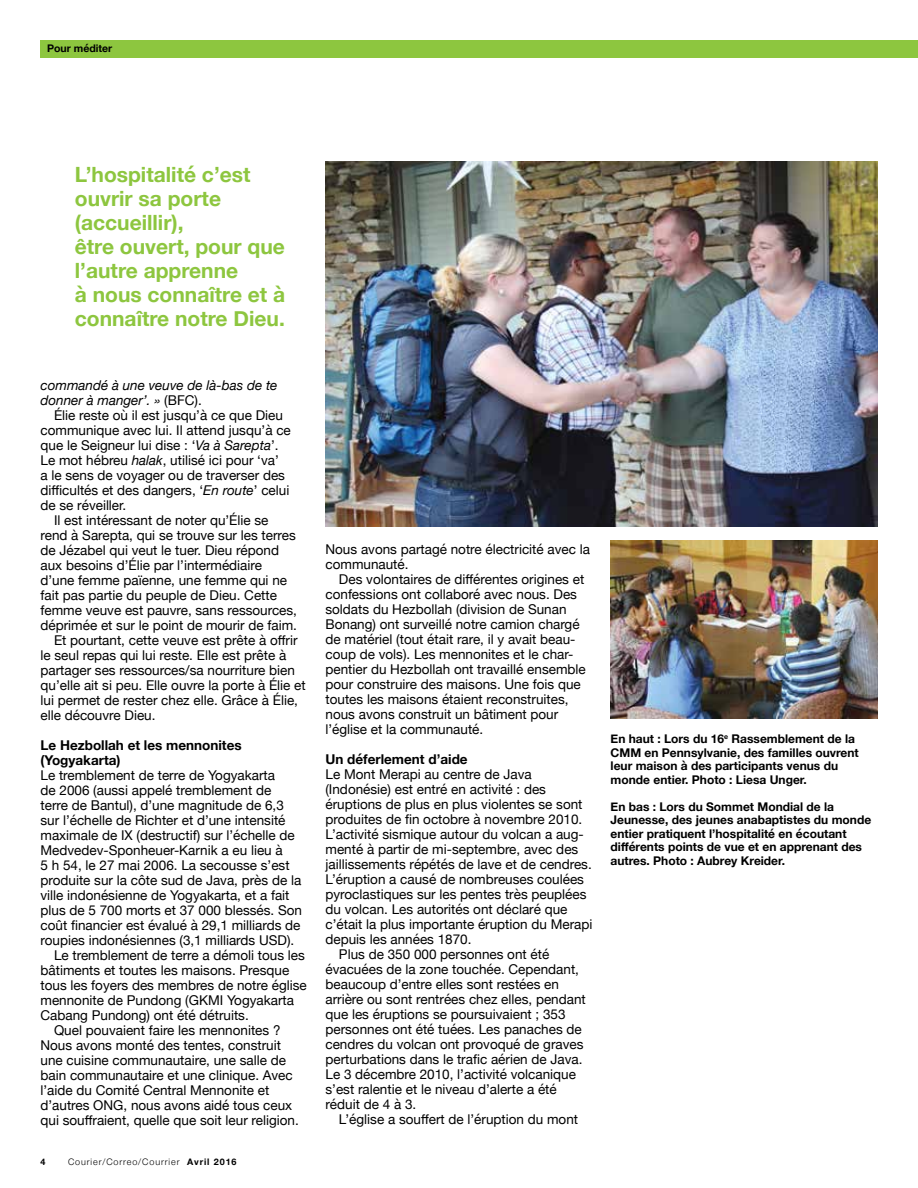
<style>
.page{position:relative;width:918px;height:1188px;background:#fff}
.page>*{position:absolute;margin:0;border:0;box-sizing:border-box;transform-origin:0 0}
.t1{font:700 21px/24px "Helvetica Neue";color:#8dc63f}
.t2{font:13.5px/15px "Helvetica Neue";color:#000}
.t3{font:700 13.5px/15px "Helvetica Neue";color:#000}
.t4{font:italic 13.5px/15px "Helvetica Neue";color:#000}
.t5{font:700 12px/13.5px "Helvetica Neue";color:#000}
.t6{font:700 10.5px "Helvetica Neue";color:#000}
.t7{font:300 9px "Helvetica Neue";letter-spacing:.1em;color:#000}
.t8{font:700 9px "Helvetica Neue";color:#000}
.s1{font-style:normal}
.s2{font-style:italic}
.s3{font-weight:700}
</style>
<div class="page">
<div style="left:40px;top:40px;width:878px;height:18px;background:#8dc63f"></div>
<img style="left:611px;top:540px;width:267px;height:178px">
<img style="left:326px;top:161px;width:552px;height:365px">
<p class="t6" style="left:47px;top:40px;width:67px">Pour méditer</p>
<h1 class="t1" style="left:75px;top:163px;width:212px">L’hospitalité c’est ouvrir sa porte (accueillir),<br>être ouvert, pour que l’autre apprenne<br>à nous connaître et à connaître notre Dieu.</h1>
<p class="t4" style="left:40px;top:378px;width:239px">commandé à une veuve de là-bas de te donner à manger’. » <span class="s1">(BFC).</span></p>
<p class="t2" style="left:54px;top:408px;width:231px">Élie reste où il est jusqu’à ce que Dieu</p>
<p class="t2" style="left:40px;top:423px;width:252px">communique avec lui. Il attend jusqu’à ce</p>
<p class="t2" style="left:40px;top:438px;width:240px">que le Seigneur lui dise : ‘<span class="s2">Va à Sarepta</span>’.</p>
<p class="t2" style="left:40px;top:453px;width:240px">Le mot hébreu <span class="s2">halak</span>, utilisé ici pour ‘va’</p>
<p class="t2" style="left:40px;top:468px;width:246px">a le sens de voyager ou de traverser des</p>
<p class="t2" style="left:40px;top:483px;width:250px">difficultés et des dangers, ‘<span class="s2">En route</span>’ celui</p>
<p class="t2" style="left:40px;top:498px;width:87px">de se réveiller.</p>
<p class="t2" style="left:54px;top:513px;width:216px">Il est intéressant de noter qu’Élie se</p>
<p class="t2" style="left:40px;top:528px;width:257px">rend à Sarepta, qui se trouve sur les terres</p>
<p class="t2" style="left:40px;top:543px;width:240px">de Jézabel qui veut le tuer. Dieu répond</p>
<p class="t2" style="left:40px;top:558px;width:223px">aux besoins d’Élie par l’intermédiaire</p>
<p class="t2" style="left:40px;top:573px;width:248px">d’une femme païenne, une femme qui ne</p>
<p class="t2" style="left:40px;top:588px;width:238px">fait pas partie du peuple de Dieu. Cette</p>
<p class="t2" style="left:40px;top:603px;width:258px">femme veuve est pauvre, sans ressources,</p>
<p class="t2" style="left:40px;top:618px;width:258px">déprimée et sur le point de mourir de faim.</p>
<p class="t2" style="left:54px;top:633px;width:245px">Et pourtant, cette veuve est prête à offrir</p>
<p class="t2" style="left:40px;top:648px;width:247px">le seul repas qui lui reste. Elle est prête à</p>
<p class="t2" style="left:40px;top:663px;width:256px">partager ses ressources/sa nourriture bien</p>
<p class="t2" style="left:40px;top:678px;width:267px">qu’elle ait si peu. Elle ouvre la porte à Élie et</p>
<p class="t2" style="left:40px;top:693px;width:259px">lui permet de rester chez elle. Grâce à Élie,</p>
<p class="t2" style="left:40px;top:708px;width:117px">elle découvre Dieu.</p>
<p class="t3" style="left:40px;top:738px;width:203px">Le Hezbollah et les mennonites (Yogyakarta)</p>
<p class="t2" style="left:40px;top:768px;width:236px">Le tremblement de terre de Yogyakarta</p>
<p class="t2" style="left:40px;top:783px;width:232px">de 2006 (aussi appelé tremblement de</p>
<p class="t2" style="left:40px;top:798px;width:245px">terre de Bantul), d’une magnitude de 6,3</p>
<p class="t2" style="left:40px;top:813px;width:247px">sur l’échelle de Richter et d’une intensité</p>
<p class="t2" style="left:40px;top:828px;width:256px">maximale de IX (destructif) sur l’échelle de</p>
<p class="t2" style="left:40px;top:843px;width:244px">Medvedev-Sponheuer-Karnik a eu lieu à</p>
<p class="t2" style="left:40px;top:858px;width:251px">5 h 54, le 27 mai 2006. La secousse s’est</p>
<p class="t2" style="left:40px;top:873px;width:262px">produite sur la côte sud de Java, près de la</p>
<p class="t2" style="left:40px;top:888px;width:251px">ville indonésienne de Yogyakarta, et a fait</p>
<p class="t2" style="left:40px;top:903px;width:263px">plus de 5 700 morts et 37 000 blessés. Son</p>
<p class="t2" style="left:40px;top:918px;width:262px">coût financier est évalué à 29,1 milliards de</p>
<p class="t2" style="left:40px;top:933px;width:255px">roupies indonésiennes (3,1 milliards USD).</p>
<p class="t2" style="left:54px;top:948px;width:252px">Le tremblement de terre a démoli tous les</p>
<p class="t2" style="left:40px;top:963px;width:250px">bâtiments et toutes les maisons. Presque</p>
<p class="t2" style="left:40px;top:978px;width:268px">tous les foyers des membres de notre église</p>
<p class="t2" style="left:40px;top:993px;width:255px">mennonite de Pundong (GKMI Yogyakarta</p>
<p class="t2" style="left:40px;top:1008px;width:210px">Cabang Pundong) ont été détruits.</p>
<p class="t2" style="left:54px;top:1023px;width:228px">Quel pouvaient faire les mennonites ?</p>
<p class="t2" style="left:40px;top:1038px;width:242px">Nous avons monté des tentes, construit</p>
<p class="t2" style="left:40px;top:1053px;width:247px">une cuisine communautaire, une salle de</p>
<p class="t2" style="left:40px;top:1068px;width:254px">bain communautaire et une clinique. Avec</p>
<p class="t2" style="left:40px;top:1083px;width:230px">l’aide du Comité Central Mennonite et</p>
<p class="t2" style="left:40px;top:1098px;width:253px">d’autres ONG, nous avons aidé tous ceux</p>
<p class="t2" style="left:40px;top:1113px;width:260px">qui souffraient, quelle que soit leur religion.</p>
<p class="t8" style="left:40px;top:1155px;width:7px">4</p>
<p class="t7" style="left:68px;top:1155px;width:170px">Courier/Correo/Courrier <span class="s3">Avril 2016</span></p>
<p class="t2" style="left:325px;top:543px;width:266px">Nous avons partagé notre électricité avec la communauté.</p>
<p class="t2" style="left:325px;top:573px;width:262px;text-indent:14px">Des volontaires de différentes origines et confessions ont collaboré avec nous. Des soldats du Hezbollah (division de Sunan Bonang) ont surveillé notre camion chargé de matériel (tout était rare, il y avait beau&shy;coup de vols). Les mennonites et le char&shy;pentier du Hezbollah ont travaillé ensemble pour construire des maisons. Une fois que toutes les maisons étaient reconstruites, nous avons construit un bâtiment pour l’église et la communauté.</p>
<p class="t3" style="left:325px;top:752px;width:144px">Un déferlement d’aide</p>
<p class="t2" style="left:325px;top:768px;width:208px">Le Mont Merapi au centre de Java</p>
<p class="t2" style="left:325px;top:783px;width:222px">(Indonésie) est entré en activité : des</p>
<p class="t2" style="left:325px;top:798px;width:259px">éruptions de plus en plus violentes se sont</p>
<p class="t2" style="left:325px;top:813px;width:258px">produites de fin octobre à novembre 2010.</p>
<p class="t2" style="left:325px;top:828px;width:260px">L’activité sismique autour du volcan a aug-</p>
<p class="t2" style="left:325px;top:843px;width:254px">menté à partir de mi-septembre, avec des</p>
<p class="t2" style="left:325px;top:858px;width:268px">jaillissements répétés de lave et de cendres.</p>
<p class="t2" style="left:325px;top:873px;width:260px">L’éruption a causé de nombreuses coulées</p>
<p class="t2" style="left:325px;top:888px;width:263px">pyroclastiques sur les pentes très peuplées</p>
<p class="t2" style="left:325px;top:903px;width:244px">du volcan. Les autorités ont déclaré que</p>
<p class="t2" style="left:325px;top:918px;width:269px">c’était la plus importante éruption du Merapi</p>
<p class="t2" style="left:325px;top:933px;width:148px">depuis les années 1870.</p>
<p class="t2" style="left:339px;top:948px;width:212px">Plus de 350 000 personnes ont été</p>
<p class="t2" style="left:325px;top:963px;width:255px">évacuées de la zone touchée. Cependant,</p>
<p class="t2" style="left:325px;top:978px;width:235px">beaucoup d’entre elles sont restées en</p>
<p class="t2" style="left:325px;top:993px;width:262px">arrière ou sont rentrées chez elles, pendant</p>
<p class="t2" style="left:325px;top:1008px;width:242px">que les éruptions se poursuivaient ; 353</p>
<p class="t2" style="left:325px;top:1023px;width:258px">personnes ont été tuées. Les panaches de</p>
<p class="t2" style="left:325px;top:1038px;width:260px">cendres du volcan ont provoqué de graves</p>
<p class="t2" style="left:325px;top:1053px;width:259px">perturbations dans le trafic aérien de Java.</p>
<p class="t2" style="left:325px;top:1068px;width:252px">Le 3 décembre 2010, l’activité volcanique</p>
<p class="t2" style="left:325px;top:1083px;width:233px">s’est ralentie et le niveau d’alerte a été</p>
<p class="t2" style="left:325px;top:1098px;width:92px">réduit de 4 à 3.</p>
<p class="t2" style="left:339px;top:1113px;width:241px">L’église a souffert de l’éruption du mont</p>
<p class="t5" style="left:611px;top:732px;width:250px">En haut : Lors du 16<sup>e</sup> Rassemblement de la CMM en Pennsylvanie, des familles ouvrent leur maison à des participants venus du monde entier. Photo : Liesa Unger.</p>
<p class="t5" style="left:611px;top:800px;width:262px">En bas : Lors du Sommet Mondial de la Jeunesse, des jeunes anabaptistes du monde entier pratiquent l’hospitalité en écoutant différents points de vue et en apprenant des autres. Photo : Aubrey Kreider.</p>
</div>
